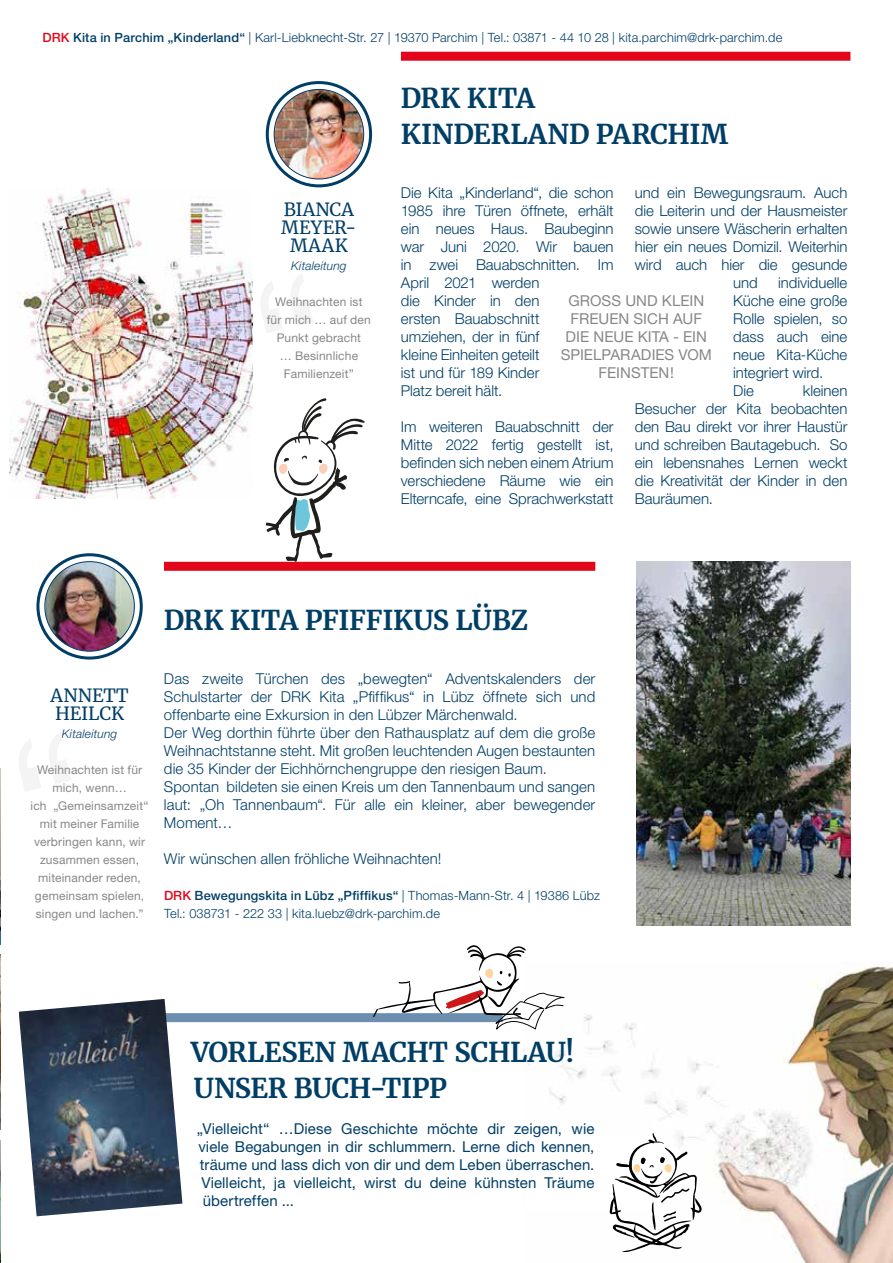
<style>
.page{position:relative;width:893px;height:1263px;background:#fff}
.page>*{position:absolute;margin:0;border:0;box-sizing:border-box;transform-origin:0 0}
.t1{font:700 27px/36px "Merriweather";letter-spacing:-.01em;color:#003e66}
.t2{font:18px/18px "Merriweather";color:#003e66;text-align:center}
.t3{font:300 15px/18px "Helvetica Neue";color:#003e66}
.t4{font:15px "Helvetica Neue";letter-spacing:.005em;color:#003e66}
.t5{font:15px/18px "Helvetica Neue";letter-spacing:.005em;color:#878787;text-align:center}
.t6{font:300 12.75px/18px "Helvetica Neue";letter-spacing:.01em;color:#003e66}
.t7{font:12px/18px "Helvetica Neue";letter-spacing:.015em;color:#878787;text-align:center}
.t8{font:italic 300 12px "Helvetica Neue";letter-spacing:.015em;color:#003e66}
.s1{font-weight:500;color:#e3051b}
.s2{font-weight:500}
</style>
<div class="page">
<img style="left:10px;top:188px;width:242px;height:311px">
<img style="left:636px;top:562px;width:214px;height:363px">
<img style="left:0;top:769px;width:1px;height:175px">
<img style="left:0;top:955px;width:1px;height:175px">
<img style="left:0;top:1140px;width:1px;height:123px">
<div style="left:401px;top:52px;width:449px;height:9px;background:#e3051b"></div>
<div style="left:164px;top:562px;width:431px;height:9px;background:#e3051b"></div>
<div style="left:71px;top:1013px;width:432px;height:9px;background:#6c8eaf"></div>
<div style="left:266px;top:81px;width:106px;height:106px;border:3px solid #003e66;border-radius:50%"></div>
<img style="left:274px;top:89px;width:90px;height:90px;border-radius:45px">
<div style="left:36px;top:553px;width:107px;height:106px;border:3px solid #003e66;border-radius:50%"></div>
<img style="left:45px;top:562px;width:89px;height:89px;border-radius:45px">
<img style="left:19px;top:999px;width:163px;height:217px">
<img style="left:524px;top:962px;width:369px;height:301px">
<div style="left:526px;top:1137px;width:128px;height:72px;background:#fff"></div>
<svg style="left:266px;top:398px;width:99px;height:164px"></svg>
<svg style="left:19px;top:733px;width:52px;height:58px"></svg>
<svg style="left:261px;top:274px;width:51px;height:59px"></svg>
<svg style="left:373px;top:945px;width:192px;height:85px"></svg>
<svg style="left:609px;top:1133px;width:93px;height:119px"></svg>
<p class="t6" style="left:43px;top:28px;width:741px"><span class="s1">DRK</span> <span class="s2">Kita in Parchim „Kinderland“</span> | Karl-Liebknecht-Str. 27 | 19370 Parchim | Tel.: 03871 - 44 10 28 | kita.parchim@drk-parchim.de</p>
<p class="t2" style="left:281px;top:200px;width:77px">BIANCA<br>MEYER-<br>MAAK</p>
<p class="t8" style="left:291px;top:259px;width:57px">Kitaleitung</p>
<p class="t7" style="left:267px;top:293px;width:105px">Weihnachten ist für mich … auf den<br>Punkt gebracht<br>… Besinnliche<br>Familienzeit”</p>
<h1 class="t1" style="left:401px;top:79px;width:329px">DRK KITA<br>KINDERLAND PARCHIM</h1>
<p class="t3" style="left:401px;top:183px;width:214px">Die Kita „Kinderland“, die schon<br>1985 ihre Türen öffnete, erhält ein neues Haus. Baubeginn war Juni 2020. Wir bauen in zwei Bauabschnitten. Im<br>April 2021 werden<br>die Kinder in den<br>ersten Bauabschnitt<br>umziehen, der in fünf<br>kleine Einheiten geteilt<br>ist und für 189 Kinder<br>Platz bereit hält.</p>
<p class="t3" style="left:401px;top:417px;width:214px;text-align:justify">Im weiteren Bauabschnitt der Mitte 2022 fertig gestellt ist, befinden sich neben einem Atrium verschiedene Räume wie ein Elterncafe, eine Sprachwerkstatt</p>
<p class="t3" style="left:635px;top:183px;width:214px;text-align:center">und ein Bewegungsraum. Auch die Leiterin und der Hausmeister sowie unsere Wäscherin erhalten hier ein neues Domizil. Weiterhin wird auch hier die gesunde und</p>
<p class="t3" style="left:733px;top:273px;width:116px;text-indent:45px">individuelle<br>Küche eine große<br>Rolle spielen, so dass auch eine neue Kita-Küche integriert wird.<br>Die</p>
<p class="t5" style="left:561px;top:291px;width:153px">GROSS UND KLEIN<br>FREUEN SICH AUF<br>DIE NEUE KITA - EIN<br>SPIELPARADIES VOM<br>FEINSTEN!</p>
<p class="t3" style="left:635px;top:381px;width:214px;text-align:justify;text-indent:168px">kleinen Besucher der Kita beobachten den Bau direkt vor ihrer Haustür und schreiben Bautagebuch. So ein lebensnahes Lernen weckt die Kreativität der Kinder in den Bauräumen.</p>
<h1 class="t1" style="left:164px;top:601px;width:366px">DRK KITA PFIFFIKUS LÜBZ</h1>
<p class="t2" style="left:51px;top:686px;width:79px;text-align:left">ANNETT<br>HEILCK</p>
<p class="t8" style="left:62px;top:727px;width:57px">Kitaleitung</p>
<p class="t7" style="left:31px;top:761px;width:120px">Weihnachten ist für mich, wenn…<br>ich „Gemeinsamzeit“ mit meiner Familie verbringen kann, wir zusammen essen, miteinander reden, gemeinsam spielen, singen und lachen.”</p>
<p class="t3" style="left:164px;top:669px;width:433px">Das zweite Türchen des „bewegten“ Adventskalenders der Schulstarter der DRK Kita „Pfiffikus“ in Lübz öffnete sich und offenbarte eine Exkursion in den Lübzer Märchenwald.<br>Der Weg dorthin führte über den Rathausplatz auf dem die große Weihnachtstanne steht. Mit großen leuchtenden Augen bestaunten die 35 Kinder der Eichhörnchengruppe den riesigen Baum.<br>Spontan bildeten sie einen Kreis um den Tannenbaum und sangen laut: „Oh Tannenbaum“. Für alle ein kleiner, aber bewegender Moment…</p>
<p class="t3" style="left:164px;top:849px;width:279px">Wir wünschen allen fröhliche Weihnachten!</p>
<p class="t6" style="left:164px;top:886px;width:438px"><span class="s1">DRK</span> <span class="s2">Bewegungskita in Lübz „Pfiffikus“</span> | Thomas-Mann-Str. 4 | 19386 Lübz<br>Tel.: 038731 - 222 33 | kita.luebz@drk-parchim.de</p>
<h1 class="t1" style="left:191px;top:1033px;width:385px">VORLESEN MACHT SCHLAU!<br>UNSER BUCH-TIPP</h1>
<p class="t4" style="left:197px;top:1120px;width:399px">„Vielleicht“ …Diese Geschichte möchte dir zeigen, wie</p>
<p class="t4" style="left:198px;top:1138px;width:398px">viele Begabungen in dir schlummern. Lerne dich kennen,</p>
<p class="t4" style="left:200px;top:1156px;width:396px">träume und lass dich von dir und dem Leben überraschen.</p>
<p class="t4" style="left:201px;top:1174px;width:395px">Vielleicht, ja vielleicht, wirst du deine kühnsten Träume</p>
<p class="t4" style="left:203px;top:1192px;width:92px">übertreffen ...</p>
</div>
